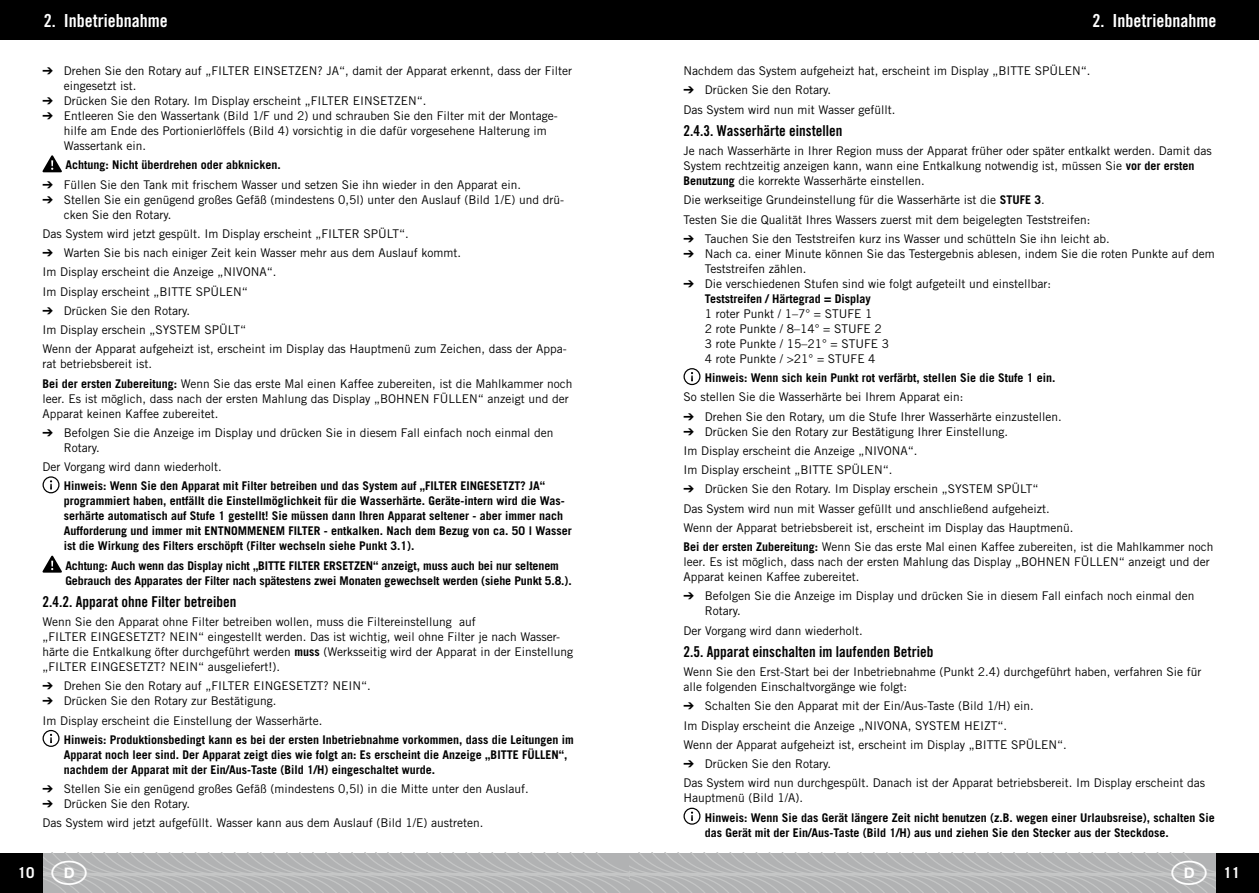
<style>
.page{position:relative;width:1259px;height:893px;background:#fff}
.page>*{position:absolute;margin:0;border:0;box-sizing:border-box;transform-origin:0 0}
.t1{font:18px "Trade Gothic LT Std Bd Cn 20";color:#fff}
.t2{font:15px "Trade Gothic LT Std Bd Cn 20";color:#000}
.t3{font:700 15px "Trade Gothic LT Std";color:#fff}
.t4{font:12px/15px "Trade Gothic LT Std";color:#000}
.t5{font:700 12px/15px "Trade Gothic LT Std";color:#000}
.s1{font-weight:700}
</style>
<div class="page">
<svg style="left:43px;top:155px;width:19px;height:17px"></svg>
<svg style="left:43px;top:476px;width:17px;height:17px"></svg>
<svg style="left:43px;top:556px;width:19px;height:17px"></svg>
<svg style="left:43px;top:730px;width:17px;height:17px"></svg>
<svg style="left:683px;top:368px;width:17px;height:17px"></svg>
<svg style="left:683px;top:808px;width:17px;height:17px"></svg>
<div style="left:0;top:0;width:1258px;height:40px;background:#000"></div>
<div style="left:1216px;top:853px;width:42px;height:40px;background:#000"></div>
<div style="left:0;top:853px;width:42px;height:40px;background:#000"></div>
<svg style="left:42px;top:853px;width:1174px;height:40px;background:#b5b6b7"></svg>
<h1 class="t1" style="left:44px;top:9px;width:125px">2. Inbetriebnahme</h1>
<h1 class="t1" style="left:1092px;top:9px;width:125px">2. Inbetriebnahme</h1>
<p class="t4" style="left:64px;top:63px;width:510px">Drehen Sie den Rotary auf „FILTER EINSETZEN? JA“, damit der Apparat erkennt, dass der Filter eingesetzt ist.<br>Drücken Sie den Rotary. Im Display erscheint „FILTER EINSETZEN“.<br>Entleeren Sie den Wassertank (Bild 1/F und 2) und schrauben Sie den Filter mit der Montage&shy;hilfe am Ende des Portionierlöffels (Bild 4) vorsichtig in die dafür vorgesehene Halterung im Wassertank ein.</p>
<p class="t5" style="left:65px;top:157px;width:217px">Achtung: Nicht überdrehen oder abknicken.</p>
<p class="t4" style="left:64px;top:177px;width:502px">Füllen Sie den Tank mit frischem Wasser und setzen Sie ihn wieder in den Apparat ein.<br>Stellen Sie ein genügend großes Gefäß (mindestens 0,5l) unter den Auslauf (Bild 1/E) und drü&shy;cken Sie den Rotary.</p>
<p class="t4" style="left:43px;top:226px;width:368px">Das System wird jetzt gespült. Im Display erscheint „FILTER SPÜLT“.</p>
<p class="t4" style="left:64px;top:245px;width:399px">Warten Sie bis nach einiger Zeit kein Wasser mehr aus dem Auslauf kommt.</p>
<p class="t4" style="left:43px;top:264px;width:235px">Im Display erscheint die Anzeige „NIVONA“.</p>
<p class="t4" style="left:43px;top:284px;width:207px">Im Display erscheint „BITTE SPÜLEN“</p>
<p class="t4" style="left:64px;top:303px;width:128px">Drücken Sie den Rotary.</p>
<p class="t4" style="left:43px;top:322px;width:205px">Im Display erschein „SYSTEM SPÜLT“</p>
<p class="t4" style="left:43px;top:341px;width:526px">Wenn der Apparat aufgeheizt ist, erscheint im Display das Hauptmenü zum Zeichen, dass der Appa-</p>
<p class="t4" style="left:43px;top:354px;width:531px;line-height:19.2px">rat betriebsbereit ist.<br><span class="s1">Bei der ersten Zubereitung:</span> Wenn Sie das erste Mal einen Kaffee zubereiten, ist die Mahlkammer noch</p>
<p class="t4" style="left:43px;top:391px;width:528px">leer. Es ist möglich, dass nach der ersten Mahlung das Display „BOHNEN FÜLLEN“ anzeigt und der<br>Apparat keinen Kaffee zubereitet.</p>
<p class="t4" style="left:64px;top:425px;width:491px">Befolgen Sie die Anzeige im Display und drücken Sie in diesem Fall einfach noch einmal den<br>Rotary.</p>
<p class="t4" style="left:43px;top:459px;width:181px">Der Vorgang wird dann wiederholt.</p>
<p class="t5" style="left:64px;top:478px;width:509px">Hinweis: Wenn Sie den Apparat mit Filter betreiben und das System auf „FILTER EINGESETZT? JA“ programmiert haben, entfällt die Einstellmöglichkeit für die Wasserhärte. Geräte-intern wird die Was&shy;serhärte automatisch auf Stufe 1 gestellt! Sie müssen dann Ihren Apparat seltener - aber immer nach Aufforderung und immer mit ENTNOMMENEM FILTER - entkalken. Nach dem Bezug von ca. 50 l Wasser ist die Wirkung des Filters erschöpft (Filter wechseln siehe Punkt 3.1).</p>
<p class="t5" style="left:65px;top:558px;width:508px">Achtung: Auch wenn das Display nicht „BITTE FILTER ERSETZEN“ anzeigt, muss auch bei nur seltenem<br>Gebrauch des Apparates der Filter nach spätestens zwei Monaten gewechselt werden (siehe Punkt 5.8.).</p>
<p class="t2" style="left:43px;top:592px;width:195px">2.4.2. Apparat ohne Filter betreiben</p>
<p class="t4" style="left:43px;top:614px;width:532px">Wenn Sie den Apparat ohne Filter betreiben wollen, muss die Filtereinstellung auf<br>„FILTER EINGESETZT? NEIN“ eingestellt werden. Das ist wichtig, weil ohne Filter je nach Wasser&shy;härte die Entkalkung öfter durchgeführt werden <span class="s1">muss</span> (Werksseitig wird der Apparat in der Einstellung „FILTER EINGESETZT? NEIN“ ausgeliefert!).</p>
<p class="t4" style="left:64px;top:678px;width:308px">Drehen Sie den Rotary auf „FILTER EINGESETZT? NEIN“.<br>Drücken Sie den Rotary zur Bestätigung.</p>
<p class="t4" style="left:43px;top:713px;width:281px">Im Display erscheint die Einstellung der Wasserhärte.</p>
<p class="t5" style="left:64px;top:732px;width:512px">Hinweis: Produktionsbedingt kann es bei der ersten Inbetriebnahme vorkommen, dass die Leitungen im<br>Apparat noch leer sind. Der Apparat zeigt dies wie folgt an: Es erscheint die Anzeige „BITTE FÜLLEN“, nachdem der Apparat mit der Ein/Aus-Taste (Bild 1/H) eingeschaltet wurde.</p>
<p class="t4" style="left:64px;top:781px;width:466px">Stellen Sie ein genügend großes Gefäß (mindestens 0,5l) in die Mitte unter den Auslauf.<br>Drücken Sie den Rotary.</p>
<p class="t4" style="left:43px;top:815px;width:442px">Das System wird jetzt aufgefüllt. Wasser kann aus dem Auslauf (Bild 1/E) austreten.</p>
<p class="t4" style="left:683px;top:63px;width:408px">Nachdem das System aufgeheizt hat, erscheint im Display „BITTE SPÜLEN“.</p>
<p class="t4" style="left:705px;top:82px;width:128px">Drücken Sie den Rotary.</p>
<p class="t4" style="left:683px;top:102px;width:213px">Das System wird nun mit Wasser gefüllt.</p>
<p class="t2" style="left:683px;top:121px;width:161px">2.4.3. Wasserhärte einstellen</p>
<p class="t4" style="left:683px;top:143px;width:530px">Je nach Wasserhärte in Ihrer Region muss der Apparat früher oder später entkalkt werden. Damit das<br>System rechtzeitig anzeigen kann, wann eine Entkalkung notwendig ist, müssen Sie <span class="s1">vor der ersten<br>Benutzung</span> die korrekte Wasserhärte einstellen.</p>
<p class="t4" style="left:683px;top:192px;width:363px">Die werkseitige Grundeinstellung für die Wasserhärte ist die <span class="s1">STUFE 3</span>.</p>
<p class="t4" style="left:683px;top:212px;width:408px">Testen Sie die Qualität Ihres Wassers zuerst mit dem beigelegten Teststreifen:</p>
<p class="t4" style="left:705px;top:231px;width:406px">Tauchen Sie den Teststreifen kurz ins Wasser und schütteln Sie ihn leicht ab.</p>
<p class="t4" style="left:705px;top:246px;width:511px">Nach ca. einer Minute können Sie das Testergebnis ablesen, indem Sie die roten Punkte auf dem<br>Teststreifen zählen.<br>Die verschiedenen Stufen sind wie folgt aufgeteilt und einstellbar:</p>
<p class="t5" style="left:705px;top:291px;width:167px">Teststreifen / Härtegrad = Display</p>
<p class="t4" style="left:705px;top:306px;width:186px">1 roter Punkt / 1–7° = STUFE 1<br>2 rote Punkte / 8–14° = STUFE 2<br>3 rote Punkte / 15–21° = STUFE 3<br>4 rote Punkte / &gt;21° = STUFE 4</p>
<p class="t5" style="left:705px;top:370px;width:352px">Hinweis: Wenn sich kein Punkt rot verfärbt, stellen Sie die Stufe 1 ein.</p>
<p class="t4" style="left:705px;top:387px;width:358px;line-height:19.2px;text-indent:-21px">So stellen Sie die Wasserhärte bei Ihrem Apparat ein:<br>Drehen Sie den Rotary, um die Stufe Ihrer Wasserhärte einzustellen.</p>
<p class="t4" style="left:683px;top:422px;width:326px;line-height:19.2px;text-indent:21px">Drücken Sie den Rotary zur Bestätigung Ihrer Einstellung.<br>Im Display erscheint die Anzeige „NIVONA“.<br>Im Display erscheint „BITTE SPÜLEN“.</p>
<p class="t4" style="left:683px;top:479px;width:531px;line-height:19.2px;text-indent:21px">Drücken Sie den Rotary. Im Display erschein „SYSTEM SPÜLT“<br>Das System wird nun mit Wasser gefüllt und anschließend aufgeheizt.<br>Wenn der Apparat betriebsbereit ist, erscheint im Display das Hauptmenü.<br><span class="s1">Bei der ersten Zubereitung:</span> Wenn Sie das erste Mal einen Kaffee zubereiten, ist die Mahlkammer noch</p>
<p class="t4" style="left:683px;top:554px;width:528px">leer. Es ist möglich, dass nach der ersten Mahlung das Display „BOHNEN FÜLLEN“ anzeigt und der<br>Apparat keinen Kaffee zubereitet.</p>
<p class="t4" style="left:705px;top:588px;width:491px">Befolgen Sie die Anzeige im Display und drücken Sie in diesem Fall einfach noch einmal den<br>Rotary.</p>
<p class="t4" style="left:683px;top:623px;width:181px">Der Vorgang wird dann wiederholt.</p>
<p class="t2" style="left:683px;top:642px;width:251px">2.5. Apparat einschalten im laufenden Betrieb</p>
<p class="t4" style="left:683px;top:664px;width:519px">Wenn Sie den Erst-Start bei der Inbetriebnahme (Punkt 2.4) durchgeführt haben, verfahren Sie für alle folgenden Einschaltvorgänge wie folgt:</p>
<p class="t4" style="left:705px;top:698px;width:330px">Schalten Sie den Apparat mit der Ein/Aus-Taste (Bild 1/H) ein.</p>
<p class="t4" style="left:683px;top:718px;width:325px">Im Display erscheint die Anzeige „NIVONA, SYSTEM HEIZT“.</p>
<p class="t4" style="left:683px;top:737px;width:385px">Wenn der Apparat aufgeheizt ist, erscheint im Display „BITTE SPÜLEN“.</p>
<p class="t4" style="left:705px;top:756px;width:128px">Drücken Sie den Rotary.</p>
<p class="t4" style="left:683px;top:775px;width:523px">Das System wird nun durchgespült. Danach ist der Apparat betriebsbereit. Im Display erscheint das</p>
<p class="t4" style="left:683px;top:790px;width:121px">Hauptmenü (Bild 1/A).</p>
<p class="t5" style="left:705px;top:810px;width:511px">Hinweis: Wenn Sie das Gerät längere Zeit nicht benutzen (z.B. wegen einer Urlaubsreise), schalten Sie das Gerät mit der Ein/Aus-Taste (Bild 1/H) aus und ziehen Sie den Stecker aus der Steckdose.</p>
<p class="t3" style="left:18px;top:863px;width:18px">10</p>
<p class="t3" style="left:1223px;top:863px;width:18px">11</p>
</div>
